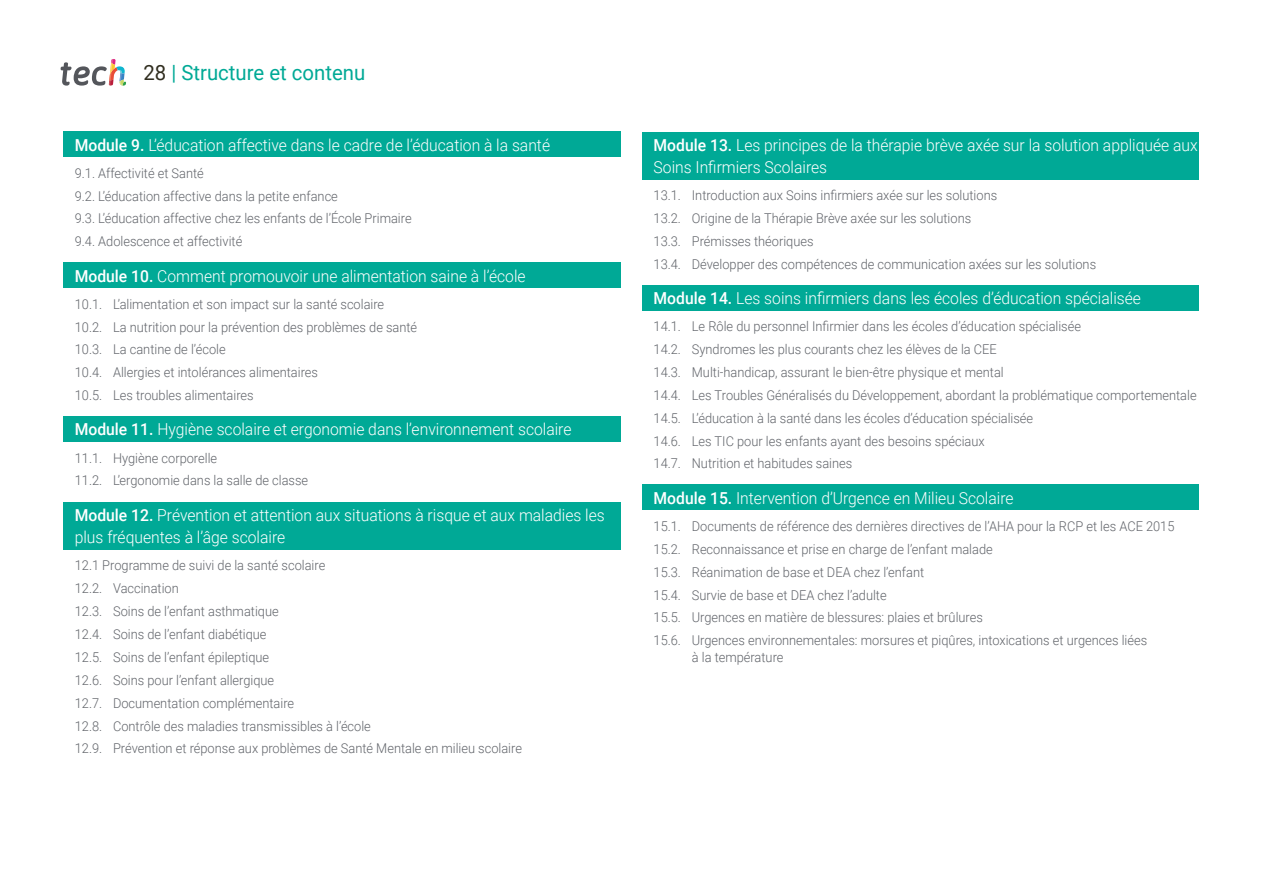
<style>
.page{position:relative;width:1263px;height:893px;background:#fff}
.page>*{position:absolute;margin:0;border:0;box-sizing:border-box;transform-origin:0 0}
.t1{font:21px "Roboto";color:#00a996}
.t2{font:300 16.5px/22.5px "Roboto";color:#fff;scale:.95 1}
.t3{font:300 13.5px/23px "Roboto";color:#61646a;scale:.95 1}
.s1{color:#312e20}
.s2{font-weight:500}
</style>
<div class="page">
<svg style="left:61px;top:59px;width:65px;height:27px"></svg>
<div style="left:642px;top:132px;width:557px;height:47px;background:#00a996"></div>
<div style="left:642px;top:285px;width:557px;height:25px;background:#00a996"></div>
<div style="left:642px;top:485px;width:557px;height:25px;background:#00a996"></div>
<div style="left:64px;top:132px;width:557px;height:25px;background:#00a996"></div>
<div style="left:64px;top:263px;width:557px;height:25px;background:#00a996"></div>
<div style="left:64px;top:417px;width:557px;height:25px;background:#00a996"></div>
<div style="left:64px;top:502px;width:557px;height:47px;background:#00a996"></div>
<h1 class="t1" style="left:144px;top:57px;width:223px"><span class="s1">28</span> | Structure et contenu</h1>
<p class="t2" style="left:75px;top:133px;width:502px"><span class="s2">Module 9.</span> L’éducation affective dans le cadre de l’éducation à la santé</p>
<p class="t3" style="left:75px;top:161px;width:356px">9.1. Affectivité et Santé<br>9.2. L’éducation affective dans la petite enfance<br>9.3. L’éducation affective chez les enfants de l’École Primaire 9.4. Adolescence et affectivité</p>
<p class="t2" style="left:75px;top:264px;width:476px"><span class="s2">Module 10.</span> Comment promouvoir une alimentation saine à l’école</p>
<p class="t3" style="left:75px;top:292px;width:362px">10.1. L’alimentation et son impact sur la santé scolaire<br>10.2. La nutrition pour la prévention des problèmes de santé 10.3. La cantine de l’école<br>10.4. Allergies et intolérances alimentaires<br>10.5. Les troubles alimentaires</p>
<p class="t2" style="left:75px;top:418px;width:524px"><span class="s2">Module 11.</span> Hygiène scolaire et ergonomie dans l’environnement scolaire</p>
<p class="t3" style="left:75px;top:446px;width:247px">11.1. Hygiène corporelle<br>11.2. L’ergonomie dans la salle de classe</p>
<p class="t2" style="left:75px;top:503px;width:559px"><span class="s2">Module 12.</span> Prévention et attention aux situations à risque et aux maladies les plus fréquentes à l’âge scolaire</p>
<p class="t3" style="left:75px;top:554px;width:472px">12.1 Programme de suivi de la santé scolaire<br>12.2. Vaccination<br>12.3. Soins de l’enfant asthmatique<br>12.4. Soins de l’enfant diabétique<br>12.5. Soins de l’enfant épileptique<br>12.6. Soins pour l’enfant allergique<br>12.7. Documentation complémentaire<br>12.8. Contrôle des maladies transmissibles à l’école<br>12.9. Prévention et réponse aux problèmes de Santé Mentale en milieu scolaire</p>
<p class="t2" style="left:654px;top:133px;width:574px"><span class="s2">Module 13.</span> Les principes de la thérapie brève axée sur la solution appliquée aux<br>Soins Infirmiers Scolaires</p>
<p class="t3" style="left:654px;top:183px;width:467px">13.1. Introduction aux Soins infirmiers axée sur les solutions<br>13.2. Origine de la Thérapie Brève axée sur les solutions<br>13.3. Prémisses théoriques<br>13.4. Développer des compétences de communication axées sur les solutions</p>
<p class="t2" style="left:654px;top:286px;width:514px"><span class="s2">Module 14.</span> Les soins infirmiers dans les écoles d’éducation spécialisée</p>
<p class="t3" style="left:654px;top:314px;width:573px">14.1. Le Rôle du personnel Infirmier dans les écoles d’éducation spécialisée<br>14.2. Syndromes les plus courants chez les élèves de la CEE<br>14.3. Multi-handicap, assurant le bien-être physique et mental<br>14.4. Les Troubles Généralisés du Développement, abordant la problématique comportementale 14.5. L’éducation à la santé dans les écoles d’éducation spécialisée<br>14.6. Les TIC pour les enfants ayant des besoins spéciaux<br>14.7. Nutrition et habitudes saines</p>
<p class="t2" style="left:654px;top:486px;width:380px"><span class="s2">Module 15.</span> Intervention d’Urgence en Milieu Scolaire</p>
<p class="t3" style="left:654px;top:514px;width:550px">15.1. Documents de référence des dernières directives de l’AHA pour la RCP et les ACE 2015<br>15.2. Reconnaissance et prise en charge de l’enfant malade<br>15.3. Réanimation de base et DEA chez l’enfant<br>15.4. Survie de base et DEA chez l’adulte<br>15.5. Urgences en matière de blessures: plaies et brûlures<br>15.6. Urgences environnementales: morsures et piqûres, intoxications et urgences liées</p>
<p class="t3" style="left:692px;top:645px;width:98px">à la température</p>
</div>
